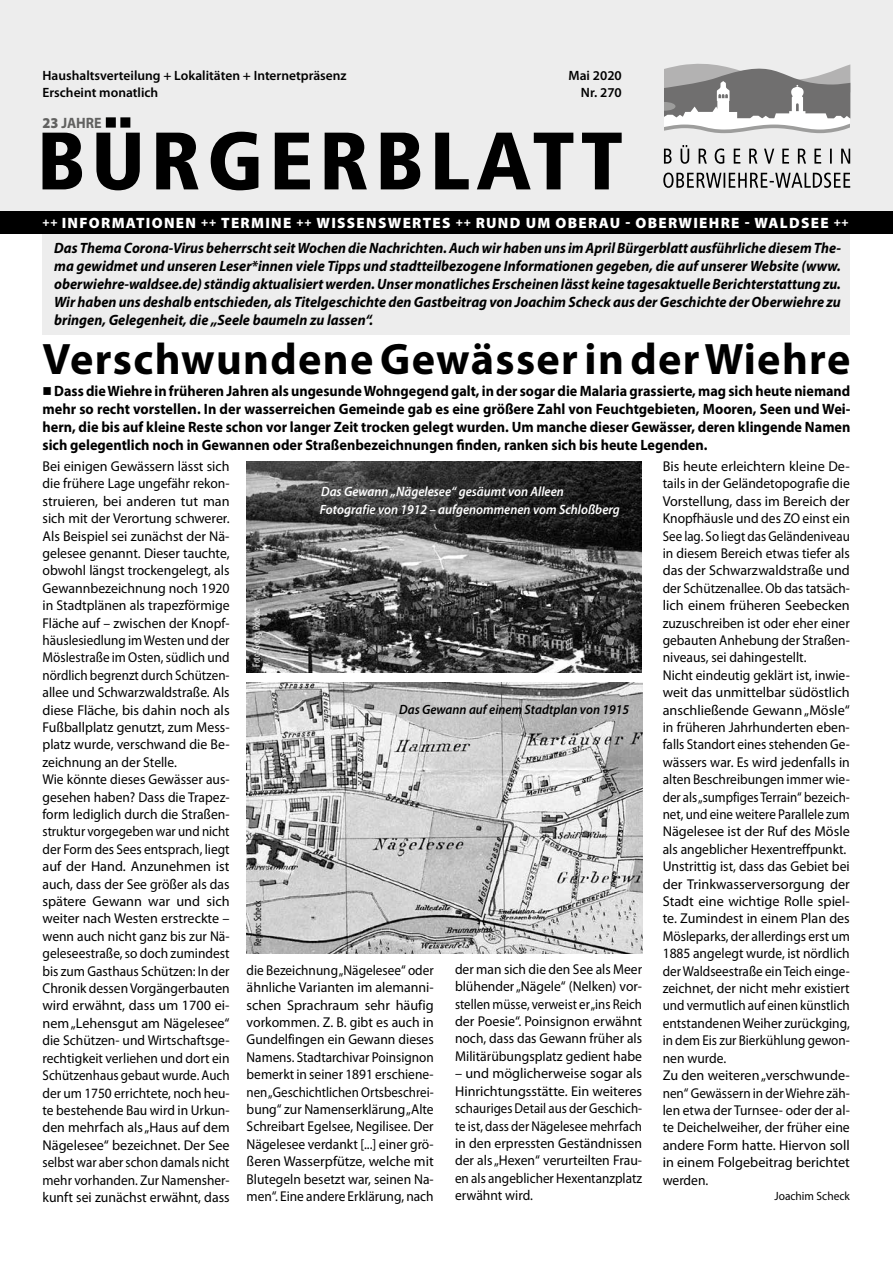
<style>
.page{position:relative;width:893px;height:1263px;background:#fff}
.page>*{position:absolute;margin:0;border:0;box-sizing:border-box;transform-origin:0 0}
.t1{font:700 44.25px "Myriad Pro";letter-spacing:.03em;color:#000}
.t2{font:italic 700 15px/18px "Myriad Pro";color:#000;text-align:justify;scale:.94 1}
.t3{font:700 15px/18px "Myriad Pro";color:#000;text-align:justify;scale:.94 1}
.t4{font:900 15px "Myriad Pro";letter-spacing:.085em;color:#fff}
.t5{font:700 15px "Myriad Pro";color:#616160;scale:.93 1}
.t6{font:14.25px/17.4px "Myriad Pro";color:#000}
.t7{font:14.25px/17.4px "Myriad Pro";color:#000;text-align:justify;scale:.93 1}
.t8{font:14.25px/17.4px "Myriad Pro";color:#000;text-align:justify;scale:.95 1}
.t9{font:italic 600 13.5px "Myriad Pro";color:#fff;scale:.95 1}
.t10{font:600 13.5px/16.5px "Myriad Pro";color:#000;text-align:right}
.t11{font:italic 600 13.5px "Myriad Pro";color:#000;scale:.95 1}
.t12{font:12px "Myriad Pro";color:#000;scale:.95 1}
.t13{font:condensed 10.5px "Myriad Pro";color:#fff;scale:.95 1}
.t14{font:condensed 10.5px "Myriad Pro";color:#000;scale:.95 1}
.s1{font-weight:900}
.s2{font-size:12px}
</style>
<div class="page">
<div style="left:43px;top:232px;width:807px;height:103px;background:#ededed"></div>
<div style="left:0;top:0;width:893px;height:218px;background:#ededed"></div>
<div style="left:0;top:211px;width:893px;height:22px;background:#000"></div>
<svg style="left:663px;top:173px;width:187px;height:15px"></svg>
<svg style="left:664px;top:145px;width:186px;height:19px"></svg>
<svg style="left:664px;top:63px;width:187px;height:71px;background:#acabab"></svg>
<div style="left:850px;top:119px;width:9px;height:18px;background:#ededed"></div>
<svg style="left:43px;top:117px;width:579px;height:73px"></svg>
<img style="left:247px;top:682px;width:395px;height:272px">
<img style="left:247px;top:461px;width:395px;height:211px">
<p class="t10" style="left:43px;top:67px;width:306px;text-align:left">Haushaltsverteilung + Lokalitäten + Internetpräsenz<br>Erscheint monatlich</p>
<p class="t5" style="left:43px;top:113px;width:65px"><span class="s1">23</span> JAHRE</p>
<p class="t10" style="left:568px;top:67px;width:55px">Mai 2020<br>Nr. 270</p>
<p class="t4" style="left:43px;top:214px;width:808px"><span class="s2">++</span> INFORMATIONEN <span class="s2">++</span> TERMINE <span class="s2">++</span> WISSENSWERTES <span class="s2">++</span> RUND UM OBERAU - OBERWIEHRE - WALDSEE <span class="s2">++</span></p>
<p class="t2" style="left:54px;top:238px;width:838px">Das Thema Corona-Virus beherrscht seit Wochen die Nachrichten. Auch wir haben uns im April Bürgerblatt ausführliche diesem The&shy;ma gewidmet und unseren Leser*innen viele Tipps und stadtteilbezogene Informationen gegeben, die auf unserer Website (www. oberwiehre-waldsee.de) ständig aktualisiert werden. Unser monatliches Erscheinen lässt keine tagesaktuelle Berichterstattung zu.<br>Wir haben uns deshalb entschieden, als Titelgeschichte den Gastbeitrag von Joachim Scheck aus der Geschichte der Oberwiehre zu bringen, Gelegenheit, die „Seele baumeln zu lassen“.</p>
<h1 class="t1" style="left:43px;top:331px;width:809px">Verschwundene Gewässer in der Wiehre</h1>
<p class="t3" style="left:43px;top:382px;width:861px">■ Dass die Wiehre in früheren Jahren als ungesunde Wohngegend galt, in der sogar die Malaria grassierte, mag sich heute niemand mehr so recht vorstellen. In der wasserreichen Gemeinde gab es eine größere Zahl von Feuchtgebieten, Mooren, Seen und Wei&shy;hern, die bis auf kleine Reste schon vor langer Zeit trocken gelegt wurden. Um manche dieser Gewässer, deren klingende Namen sich gelegentlich noch in Gewannen oder Straßenbezeichnungen finden, ranken sich bis heute Legenden.</p>
<p class="t6" style="left:663px;top:457px;width:189px">Bis heute erleichtern kleine De&shy;tails in der Geländetopografie die<br>Vorstellung, dass im Bereich der<br>Knopfhäusle und des ZO einst ein<br>See lag. So liegt das Geländeniveau in diesem Bereich etwas tiefer als das der Schwarzwaldstraße und der Schützenallee. Ob das tatsäch&shy;lich einem früheren Seebecken zuzuschreiben ist oder eher einer gebauten Anhebung der Straßen&shy;niveaus, sei dahingestellt.<br>Nicht eindeutig geklärt ist, inwie&shy;weit das unmittelbar südöstlich anschließende Gewann „Mösle“ in früheren Jahrhunderten eben&shy;falls Standort eines stehenden Ge&shy;wässers war. Es wird jedenfalls in alten Beschreibungen immer wie&shy;der als „sumpfiges Terrain“ bezeich&shy;net, und eine weitere Parallele zum<br>Nägelesee ist der Ruf des Mösle als angeblicher Hexentreffpunkt.<br>Unstrittig ist, dass das Gebiet bei der Trinkwasserversorgung der<br>Stadt eine wichtige Rolle spiel&shy;te. Zumindest in einem Plan des<br>Mösleparks, der allerdings erst um<br>1885 angelegt wurde, ist nördlich der Waldseestraße ein Teich einge&shy;zeichnet, der nicht mehr existiert und vermutlich auf einen künstlich entstandenen Weiher zurückging, in dem Eis zur Bierkühlung gewon&shy;nen wurde.<br>Zu den weiteren „verschwunde&shy;nen“ Gewässern in der Wiehre zäh&shy;len etwa der Turnsee- oder der al&shy;te Deichelweiher, der früher eine andere Form hatte. Hiervon soll in einem Folgebeitrag berichtet werden.</p>
<p class="t12" style="left:774px;top:1188px;width:81px">Joachim Scheck</p>
<p class="t6" style="left:43px;top:457px;width:189px">Bei einigen Gewässern lässt sich die frühere Lage ungefähr rekon&shy;struieren, bei anderen tut man sich mit der Verortung schwerer.<br>Als Beispiel sei zunächst der Nä&shy;gelesee genannt. Dieser tauchte, obwohl längst trockengelegt, als<br>Gewannbezeichnung noch 1920 in Stadtplänen als trapezförmige<br>Fläche auf – zwischen der Knopf&shy;häuslesiedlung im Westen und der<br>Möslestraße im Osten, südlich und nördlich begrenzt durch Schützen&shy;allee und Schwarzwaldstraße. Als diese Fläche, bis dahin noch als<br>Fußballplatz genutzt, zum Mess&shy;platz wurde, verschwand die Be&shy;zeichnung an der Stelle.<br>Wie könnte dieses Gewässer aus&shy;gesehen haben? Dass die Trapez&shy;form lediglich durch die Straßen&shy;struktur vorgegeben war und nicht der Form des Sees entsprach, liegt auf der Hand. Anzunehmen ist auch, dass der See größer als das spätere Gewann war und sich weiter nach Westen erstreckte – wenn auch nicht ganz bis zur Nä&shy;geleseestraße, so doch zumindest bis zum Gasthaus Schützen: In der<br>Chronik dessen Vorgängerbauten wird erwähnt, dass um 1700 ei&shy;nem „Lehensgut am Nägelesee“ die Schützen- und Wirtschaftsge&shy;rechtigkeit verliehen und dort ein<br>Schützenhaus gebaut wurde. Auch der um 1750 errichtete, noch heu&shy;te bestehende Bau wird in Urkun&shy;den mehrfach als „Haus auf dem<br>Nägelesee“ bezeichnet. Der See selbst war aber schon damals nicht mehr vorhanden. Zur Namensher&shy;kunft sei zunächst erwähnt, dass</p>
<p class="t9" style="left:321px;top:483px;width:257px">Das Gewann „Nägelesee“ gesäumt von Alleen</p>
<p class="t9" style="left:320px;top:501px;width:317px">Fotografie von 1912 – aufgenommenen vom Schloßberg</p>
<p class="t13" style="left:250px;top:666px;width:63px;rotate:-90deg">Foto: Georg Röbcke</p>
<p class="t11" style="left:399px;top:701px;width:244px">Das Gewann auf einem Stadtplan von 1915</p>
<p class="t14" style="left:251px;top:945px;width:49px;rotate:-90deg">Repros: Scheck</p>
<p class="t7" style="left:247px;top:961px;width:203px">die Bezeichnung „Nägelesee“ oder ähnliche Varianten im alemanni&shy;schen Sprachraum sehr häufig vorkommen. Z. B. gibt es auch in Gundelfingen ein Gewann dieses Namens. Stadtarchivar Poinsignon bemerkt in seiner 1891 erschiene&shy;nen „Geschichtlichen Ortsbeschrei&shy;bung“ zur Namenserklärung „Alte Schreibart Egelsee, Negilisee. Der Nägelesee verdankt [...] einer grö&shy;ßeren Wasserpfütze, welche mit Blutegeln besetzt war, seinen Na&shy;men“. Eine andere Erklärung, nach</p>
<p class="t8" style="left:455px;top:960px;width:198px">der man sich die den See als Meer blühender „Nägele“ (Nelken) vor&shy;stellen müsse, verweist er „ins Reich der Poesie“. Poinsignon erwähnt noch, dass das Gewann früher als Militärübungsplatz gedient habe</p>
<p class="t6" style="left:455px;top:1064px;width:189px;text-align:justify">– und möglicherweise sogar als Hinrichtungsstätte. Ein weiteres schauriges Detail aus der Geschich&shy;te ist, dass der Nägelesee mehrfach in den erpressten Geständnissen der als „Hexen“ verurteilten Frau&shy;en als angeblicher Hexentanzplatz erwähnt wird.</p>
</div>
